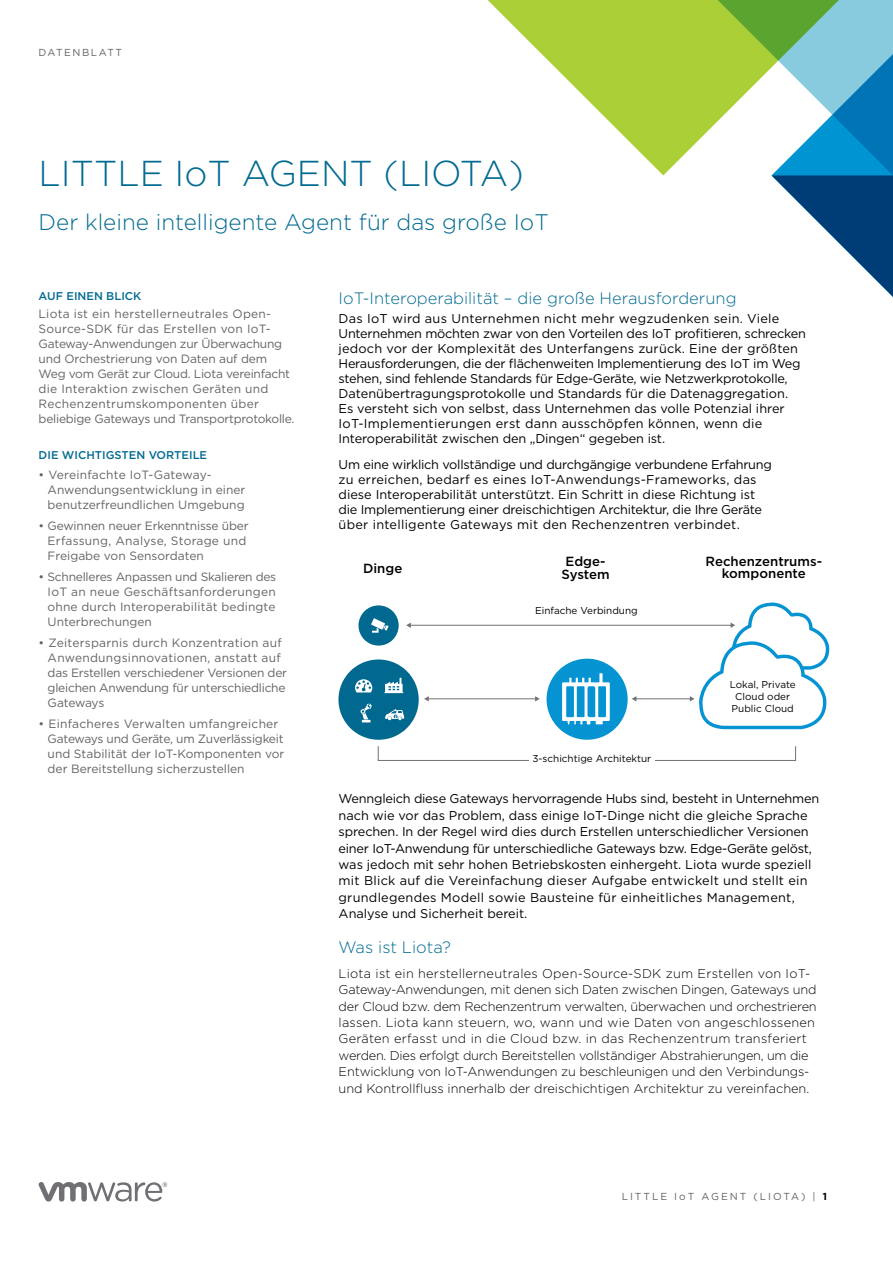
<style>
.page{position:relative;width:893px;height:1263px;background:#fff}
.page>*{position:absolute;margin:0;border:0;box-sizing:border-box;transform-origin:0 0}
.Paragraph_Style1{font:300 36px "Gotham";color:#006a91}
.Paragraph_Style1-2{font:300 22.5px "Gotham";color:#006a91}
.Paragraph_Style1-3{font:300 16.5px "Gotham";color:#006a91}
.Paragraph_Style12{font:300 16.5px "Gotham";color:#006a91}
.Paragraph_Style1-4{font:500 13.2px/12.1px "Gotham";color:#000;text-align:center}
.Paragraph_Style10{font:500 13.2px/13.2px "Gotham";letter-spacing:-.01em;color:#000;text-align:center}
.Paragraph_Style8{font:12.75px/15px "Gotham";letter-spacing:-.005em;color:#000}
.Paragraph_Style13{font:300 12.75px/16.4px "Gotham";letter-spacing:-.01em;color:#000}
.Paragraph_Style11{font:12.75px/16.4px "Gotham";color:#000}
.Paragraph_Style9{font:12.75px/15px "Gotham";color:#000}
.Paragraph_Style6{font:12px/15px "Gotham";color:#626366}
.Paragraph_Style4{font:12px/15px "Gotham";letter-spacing:-.01em;color:#626366}
.Paragraph_Style6-2{font:12px/15px "Gotham";letter-spacing:-.02em;color:#626366}
.Paragraph_Style7{font:12px/15px "Gotham";color:#626366}
.Paragraph_Style5{font:500 11.25px "Gotham";color:#006a91}
.Paragraph_Style3{font:500 11.25px "Gotham";color:#006a91}
.Paragraph_Style1-5{font:10.2px "Gotham";letter-spacing:.2em;color:#626366}
.Paragraph_Style1-6{font:10.2px "Gotham";letter-spacing:.15em;color:#626366}
.Paragraph_Style1-7{font:9.9px "Gotham";color:#000}
.Paragraph_Style2{font:9.9px/12.1px "Gotham";color:#000;text-align:center}
.s1{font-weight:700;color:#000}
</style>
<div class="page">
<svg style="left:39px;top:1182px;width:128px;height:19px"></svg>
<div style="left:378px;top:746px;width:418px;height:15px;border:1px solid #717073"></div>
<div style="left:529px;top:752px;width:126px;height:18px;background:#fff"></div>
<svg style="left:358px;top:605px;width:41px;height:41px"></svg>
<hr style="left:428px;top:698px;width:108px;height:1px;background:#717073">
<svg style="left:338px;top:659px;width:91px;height:81px"></svg>
<svg style="left:535px;top:696px;width:5px;height:5px"></svg>
<hr style="left:410px;top:625px;width:321px;height:1px;background:#717073">
<svg style="left:406px;top:622px;width:5px;height:6px"></svg>
<hr style="left:636px;top:698px;width:55px;height:1px;background:#717073">
<svg style="left:547px;top:659px;width:89px;height:81px"></svg>
<svg style="left:690px;top:602px;width:139px;height:127px"></svg>
<svg style="left:487px;top:0;width:217px;height:175px;fill:#abd037"></svg>
<svg style="left:704px;top:0;width:189px;height:297px"></svg>
<p class="Paragraph_Style1-6" style="left:39px;top:46px;width:85px">DATENBLATT</p>
<p class="Paragraph_Style1" style="left:39px;top:151px;width:487px">LITTLE IoT AGENT (LIOTA)</p>
<p class="Paragraph_Style1-2" style="left:39px;top:207px;width:512px">Der kleine intelligente Agent für das große IoT</p>
<p class="Paragraph_Style3" style="left:39px;top:288px;width:104px">AUF EINEN BLICK</p>
<p class="Paragraph_Style4" style="left:39px;top:306px;width:257px">Liota ist ein herstellerneutrales Open-Source-SDK für das Erstellen von IoT-Gateway-Anwendungen zur Überwachung und Orchestrierung von Daten auf dem Weg vom Gerät zur Cloud. Liota vereinfacht die Interaktion zwischen Geräten und Rechenzentrumskomponenten über beliebige Gateways und Transportprotokolle.</p>
<p class="Paragraph_Style5" style="left:39px;top:448px;width:170px">DIE WICHTIGSTEN VORTEILE</p>
<p class="Paragraph_Style6" style="left:48px;top:467px;width:199px;text-indent:-9px">• Vereinfachte IoT-Gateway-<br>Anwendungsentwicklung in einer benutzerfreundlichen Umgebung</p>
<p class="Paragraph_Style6" style="left:48px;top:518px;width:202px;text-indent:-9px">• Gewinnen neuer Erkenntnisse über<br>Erfassung, Analyse, Storage und<br>Freigabe von Sensordaten</p>
<p class="Paragraph_Style6" style="left:48px;top:569px;width:230px;text-align:justify;text-indent:-9px">• Schnelleres Anpassen und Skalieren des IoT an neue Geschäftsanforderungen ohne durch Interoperabilität bedingte Unterbrechungen</p>
<p class="Paragraph_Style6-2" style="left:48px;top:635px;width:241px;text-indent:-9px">• Zeitersparnis durch Konzentration auf Anwendungsinnovationen, anstatt auf das Erstellen verschiedener Versionen der gleichen Anwendung für unterschiedliche Gateways</p>
<p class="Paragraph_Style7" style="left:48px;top:716px;width:238px;text-indent:-9px">• Einfacheres Verwalten umfangreicher Gateways und Geräte, um Zuverlässigkeit und Stabilität der IoT-Komponenten vor der Bereitstellung sicherzustellen</p>
<p class="Paragraph_Style1-3" style="left:339px;top:288px;width:399px">IoT-Interoperabilität – die große Herausforderung</p>
<p class="Paragraph_Style8" style="left:339px;top:311px;width:469px">Das IoT wird aus Unternehmen nicht mehr wegzudenken sein. Viele Unternehmen möchten zwar von den Vorteilen des IoT profitieren, schrecken jedoch vor der Komplexität des Unterfangens zurück. Eine der größten Herausforderungen, die der flächenweiten Implementierung des IoT im Weg stehen, sind fehlende Standards für Edge-Geräte, wie Netzwerkprotokolle, Datenübertragungsprotokolle und Standards für die Datenaggregation.<br>Es versteht sich von selbst, dass Unternehmen das volle Potenzial ihrer IoT-Implementierungen erst dann ausschöpfen können, wenn die Interoperabilität zwischen den „Dingen“ gegeben ist.</p>
<p class="Paragraph_Style9" style="left:339px;top:456px;width:435px">Um eine wirklich vollständige und durchgängige verbundene Erfahrung zu erreichen, bedarf es eines IoT-Anwendungs-Frameworks, das diese Interoperabilität unterstützt. Ein Schritt in diese Richtung ist die Implementierung einer dreischichtigen Architektur, die Ihre Geräte über intelligente Gateways mit den Rechenzentren verbindet.</p>
<p class="Paragraph_Style1-4" style="left:363px;top:562px;width:41px">Dinge</p>
<p class="Paragraph_Style10" style="left:561px;top:555px;width:50px">Edge-<br>System</p>
<p class="Paragraph_Style1-4" style="left:706px;top:555px;width:118px">Rechenzentrums&shy;komponente</p>
<p class="Paragraph_Style1-7" style="left:535px;top:604px;width:104px">Einfache Verbindung</p>
<p class="Paragraph_Style1-7" style="left:532px;top:752px;width:120px">3-schichtige Architektur</p>
<p class="Paragraph_Style2" style="left:730px;top:678px;width:68px">Lokal, Private<br>Cloud oder<br>Public Cloud</p>
<p class="Paragraph_Style11" style="left:339px;top:790px;width:482px">Wenngleich diese Gateways hervorragende Hubs sind, besteht in Unternehmen nach wie vor das Problem, dass einige IoT-Dinge nicht die gleiche Sprache sprechen. In der Regel wird dies durch Erstellen unterschiedlicher Versionen einer IoT-Anwendung für unterschiedliche Gateways bzw. Edge-Geräte gelöst, was jedoch mit sehr hohen Betriebskosten einhergeht. Liota wurde speziell mit Blick auf die Vereinfachung dieser Aufgabe entwickelt und stellt ein grundlegendes Modell sowie Bausteine für einheitliches Management, Analyse und Sicherheit bereit.</p>
<p class="Paragraph_Style12" style="left:339px;top:936px;width:114px">Was ist Liota?</p>
<p class="Paragraph_Style13" style="left:339px;top:965px;width:480px">Liota ist ein herstellerneutrales Open-Source-SDK zum Erstellen von IoT-Gateway-Anwendungen, mit denen sich Daten zwischen Dingen, Gateways und der Cloud bzw. dem Rechenzentrum verwalten, überwachen und orchestrieren lassen. Liota kann steuern, wo, wann und wie Daten von angeschlossenen Geräten erfasst und in die Cloud bzw. in das Rechenzentrum transferiert werden. Dies erfolgt durch Bereitstellen vollständiger Abstrahierungen, um die Entwicklung von IoT-Anwendungen zu beschleunigen und den Verbindungs&shy;und Kontrollfluss innerhalb der dreischichtigen Architektur zu vereinfachen.</p>
<p class="Paragraph_Style1-5" style="left:622px;top:1189px;width:207px">LITTLE IoT AGENT (LIOTA) | <span class="s1">1</span></p>
</div>
